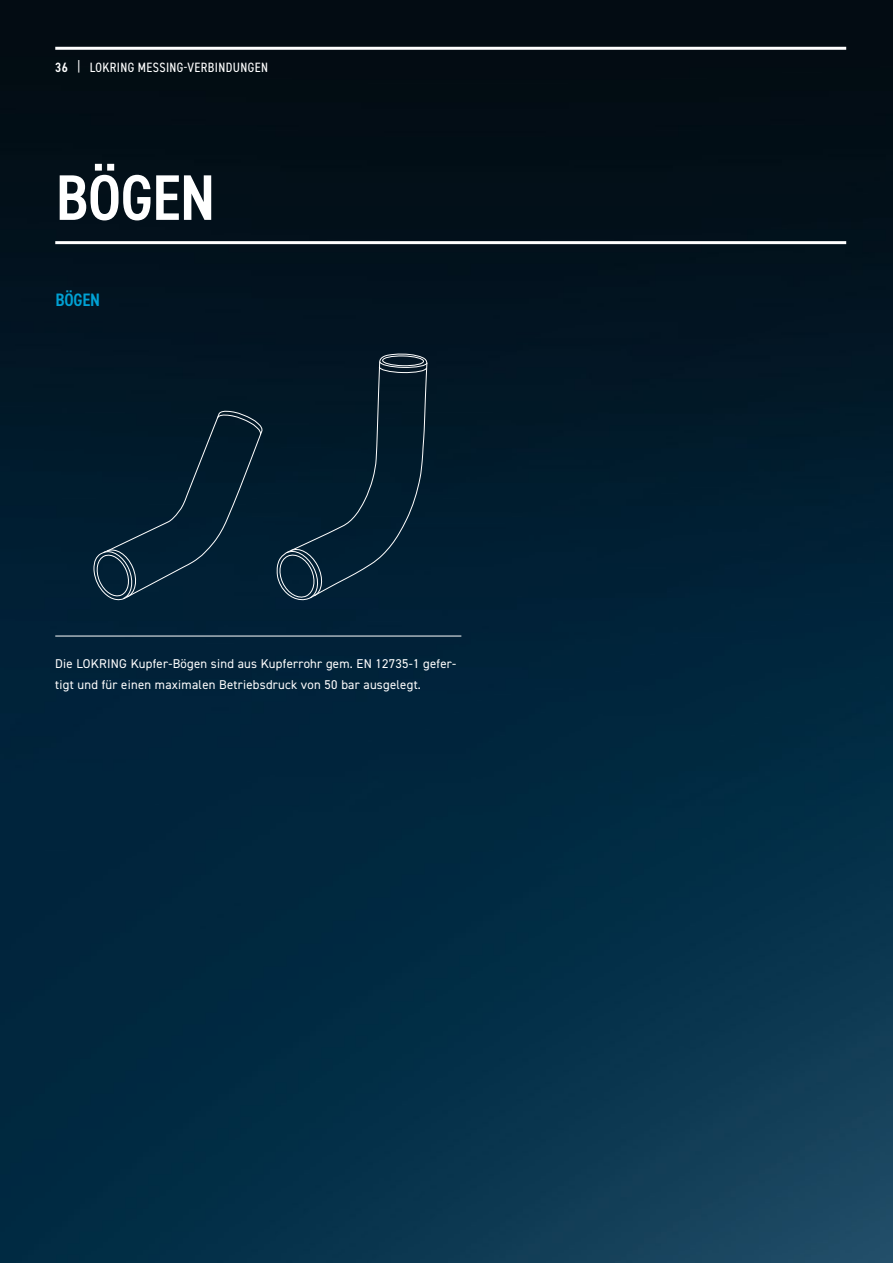
<style>
.page{position:relative;width:893px;height:1263px;background:#fff}
.page>*{position:absolute;margin:0;border:0;box-sizing:border-box;transform-origin:0 0}
.t1{font:600 condensed 64.5px "DIN2014";letter-spacing:-.01em;color:#fff}
.t2{font:600 condensed 18px "DIN2014";letter-spacing:-.01em;color:#00a1d4}
.t3{font:condensed 13.5px "DIN2014";letter-spacing:.03em;color:#fff}
.t4{font:12.75px/21px "DIN2014";letter-spacing:.02em;color:#fff}
.s1{font-weight:600}
</style>
<div class="page">
<img style="left:0;top:0;width:893px;height:1263px">
<hr style="left:55px;top:47px;width:791px;height:3px;background:#fff">
<hr style="left:55px;top:241px;width:791px;height:3px;background:#fff">
<div style="left:93px;top:410px;width:169px;height:190px;background:#001d2f"></div>
<svg style="left:277px;top:353px;width:150px;height:247px;background:#082132"></svg>
<hr style="left:55px;top:636px;width:406px;height:1px;background:#fff">
<p class="t3" style="left:55px;top:59px;width:214px"><span class="s1">36</span> | LOKRING MESSING-VERBINDUNGEN</p>
<h1 class="t1" style="left:55px;top:155px;width:161px">BÖGEN</h1>
<h2 class="t2" style="left:55px;top:288px;width:46px">BÖGEN</h2>
<p class="t4" style="left:55px;top:652px;width:402px">Die LOKRING Kupfer-Bögen sind aus Kupferrohr gem. EN 12735-1 gefer&shy;tigt und für einen maximalen Betriebsdruck von 50 bar ausgelegt.</p>
</div>
